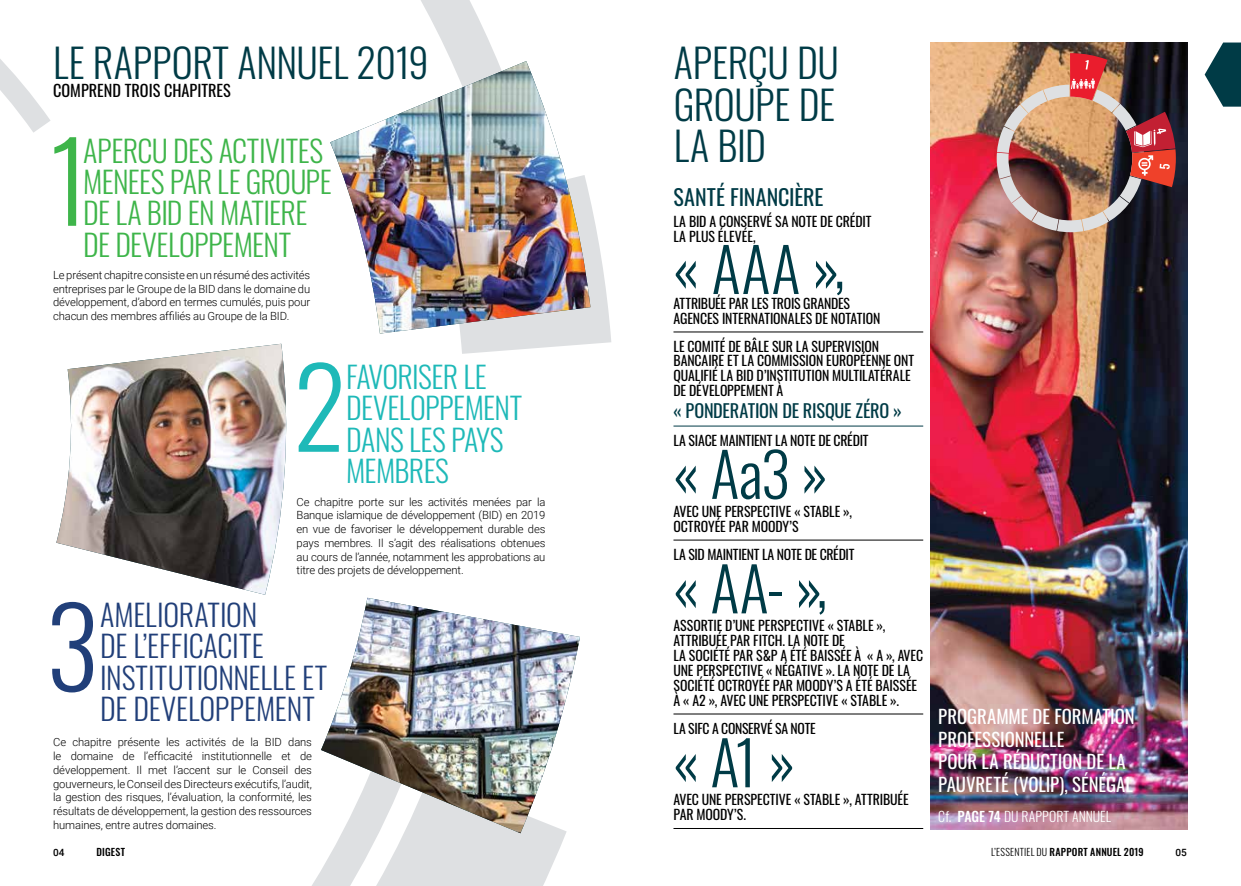
<style>
.page{position:relative;width:1241px;height:886px;background:#fff}
.page>*{position:absolute;margin:0;border:0;box-sizing:border-box;transform-origin:0 0}
.t1{font:300 109.38px "Oswald";color:#213f79}
.t2{font:300 109.38px "Oswald";color:#3eb54a}
.t3{font:300 109.38px "Oswald";color:#1eb9b8}
.t4{font:300 60.5px "Oswald";letter-spacing:-.005em;color:#003b46}
.t5{font:300 40px/41.2px "Oswald";letter-spacing:-.01em;color:#003b46;text-align:justify}
.t6{font:300 30px/31.2px "Oswald";letter-spacing:-.015em;color:#3eb54a}
.t7{font:300 30px/31.2px "Oswald";color:#213f79}
.t8{font:300 30px/31.2px "Oswald";letter-spacing:-.015em;color:#1eb9b8}
.t9{font:22px "Oswald";letter-spacing:.005em;color:#003b46}
.t10{font:18.75px/22.5px "Oswald";letter-spacing:-.005em;color:#fff}
.t11{font:18.25px "Oswald";letter-spacing:-.015em;color:#003b46}
.t12{font:16.25px "Oswald";color:#000}
.t13{font:13.88px/14.9px "Oswald";letter-spacing:-.005em;color:#000}
.t14{font:300 13.75px "Oswald";letter-spacing:.005em;color:#fff}
.t15{font:13.75px "Oswald";letter-spacing:-.02em;color:#000}
.t16{font:300 11.25px/13.8px "Roboto";letter-spacing:-.015em;color:#000;text-align:justify}
.t17{font:500 10px "Oswald";letter-spacing:.02em;color:#000}
.t18{font:500 10px "Roboto";color:#000}
.s1{font-weight:500}
.s2{font-weight:300}
</style>
<div class="page">
<svg style="left:1204px;top:43px;width:36px;height:64px"></svg>
<hr style="left:673px;top:332px;width:250px;height:1px;background:#000">
<hr style="left:673px;top:426px;width:250px;height:1px;background:#003b46">
<hr style="left:673px;top:540px;width:250px;height:1px;background:#000">
<hr style="left:673px;top:714px;width:250px;height:1px;background:#000">
<hr style="left:673px;top:828px;width:250px;height:1px;background:#000">
<svg style="left:432px;top:833px;width:134px;height:53px;background:#e0e2e4"></svg>
<svg style="left:421px;top:0;width:77px;height:61px;fill:#dee0e2"></svg>
<svg style="left:0;top:59px;width:51px;height:74px"></svg>
<svg style="left:312px;top:833px;width:120px;height:53px;fill:#dee0e2"></svg>
<svg style="left:460px;top:200px;width:151px;height:154px"></svg>
<img style="left:330px;top:61px;width:260px;height:273px">
<img style="left:321px;top:598px;width:259px;height:235px">
<img style="left:56px;top:344px;width:231px;height:251px">
<img style="left:930px;top:43px;width:257px;height:786px">
<img style="left:996px;top:53px;width:179px;height:179px">
<h3 class="t5" style="left:53px;top:38px;width:377px">LE RAPPORT ANNUEL 2019</h3>
<h3 class="t12" style="left:53px;top:76px;width:179px">COMPREND TROIS CHAPITRES</h3>
<h1 class="t2" style="left:50px;top:84px;width:42px">1</h1>
<h3 class="t6" style="left:83px;top:132px;width:250px">APERCU DES ACTIVITES<br>MENEES PAR LE GROUPE<br>DE LA BID EN MATIERE<br>DE DEVELOPPEMENT</h3>
<p class="t16" style="left:53px;top:267px;width:258px">Le présent chapitre consiste en un résumé des activités entreprises par le Groupe de la BID dans le domaine du développement, d’abord en termes cumulés, puis pour chacun des membres affiliés au Groupe de la BID.</p>
<h1 class="t3" style="left:293px;top:310px;width:55px">2</h1>
<h3 class="t8" style="left:346px;top:358px;width:177px">FAVORISER LE<br>DEVELOPPEMENT<br>DANS LES PAYS<br>MEMBRES</h3>
<p class="t16" style="left:296px;top:494px;width:250px">Ce chapitre porte sur les activités menées par la Banque islamique de développement (BID) en 2019 en vue de favoriser le développement durable des pays membres. Il s’agit des réalisations obtenues au cours de l’année, notamment les approbations au titre des projets de développement.</p>
<h1 class="t1" style="left:46px;top:550px;width:54px">3</h1>
<h3 class="t7" style="left:100px;top:596px;width:228px">AMELIORATION<br>DE L’EFFICACITE<br>INSTITUTIONNELLE ET<br>DE DEVELOPPEMENT</h3>
<p class="t16" style="left:53px;top:735px;width:260px">Ce chapitre présente les activités de la BID dans le domaine de l’efficacité institutionnelle et de développement. Il met l’accent sur le Conseil des gouverneurs, le Conseil des Directeurs exécutifs, l’audit, la gestion des risques, l’évaluation, la conformité, les résultats de développement, la gestion des ressources humaines, entre autres domaines.</p>
<h3 class="t5" style="left:673px;top:38px;width:167px">APERÇU DU GROUPE DE LA BID</h3>
<h3 class="t9" style="left:673px;top:177px;width:152px">SANTÉ FINANCIÈRE</h3>
<p class="t13" style="left:673px;top:213px;width:200px">LA BID A CONSERVÉ SA NOTE DE CRÉDIT<br>LA PLUS ÉLEVÉE,</p>
<h2 class="t4" style="left:673px;top:216px;width:173px">« AAA »,</h2>
<p class="t13" style="left:673px;top:294px;width:208px">ATTRIBUÉE PAR LES TROIS GRANDES<br>AGENCES INTERNATIONALES DE NOTATION</p>
<p class="t13" style="left:673px;top:337px;width:242px">LE COMITÉ DE BÂLE SUR LA SUPERVISION BANCAIRE ET LA COMMISSION EUROPÉENNE ONT QUALIFIÉ LA BID D’INSTITUTION MULTILATÉRALE DE DÉVELOPPEMENT À</p>
<h3 class="t11" style="left:673px;top:394px;width:230px">« PONDERATION DE RISQUE ZÉRO »</h3>
<p class="t13" style="left:673px;top:431px;width:197px">LA SIACE MAINTIENT LA NOTE DE CRÉDIT</p>
<h2 class="t4" style="left:673px;top:420px;width:156px">« Aa3 »</h2>
<p class="t13" style="left:673px;top:502px;width:180px">AVEC UNE PERSPECTIVE « STABLE »,<br>OCTROYÉE PAR MOODY’S</p>
<p class="t13" style="left:673px;top:545px;width:182px">LA SID MAINTIENT LA NOTE DE CRÉDIT</p>
<h2 class="t4" style="left:673px;top:535px;width:155px">« AA- »,</h2>
<p class="t13" style="left:673px;top:617px;width:251px">ASSORTIE D’UNE PERSPECTIVE « STABLE », ATTRIBUÉE PAR FITCH. LA NOTE DE<br>LA SOCIÉTÉ PAR S&amp;P A ÉTÉ BAISSÉE À « A », AVEC UNE PERSPECTIVE « NÉGATIVE ». LA NOTE DE LA SOCIÉTÉ OCTROYÉE PAR MOODY’S A ÉTÉ BAISSÉE À « A2 », AVEC UNE PERSPECTIVE « STABLE ».</p>
<p class="t15" style="left:673px;top:716px;width:144px">LA SIFC A CONSERVÉ SA NOTE</p>
<h2 class="t4" style="left:673px;top:709px;width:123px">« A1 »</h2>
<p class="t13" style="left:673px;top:791px;width:237px">AVEC UNE PERSPECTIVE « STABLE », ATTRIBUÉE<br>PAR MOODY’S.</p>
<h3 class="t10" style="left:938px;top:704px;width:198px">PROGRAMME DE FORMATION<br>PROFESSIONNELLE<br>POUR LA RÉDUCTION DE LA<br>PAUVRETÉ (VOLIP), SÉNÉGAL</h3>
<p class="t14" style="left:938px;top:804px;width:174px">Cf. <span class="s1">PAGE 74</span> DU RAPPORT ANNUEL</p>
<p class="t18" style="left:53px;top:846px;width:13px">04</p>
<p class="t17" style="left:97px;top:847px;width:30px">DIGEST</p>
<p class="t17" style="left:990px;top:847px;width:154px"><span class="s2">L’ESSENTIEL DU</span> RAPPORT ANNUEL 2019</p>
<p class="t18" style="left:1175px;top:846px;width:13px">05</p>
</div>
